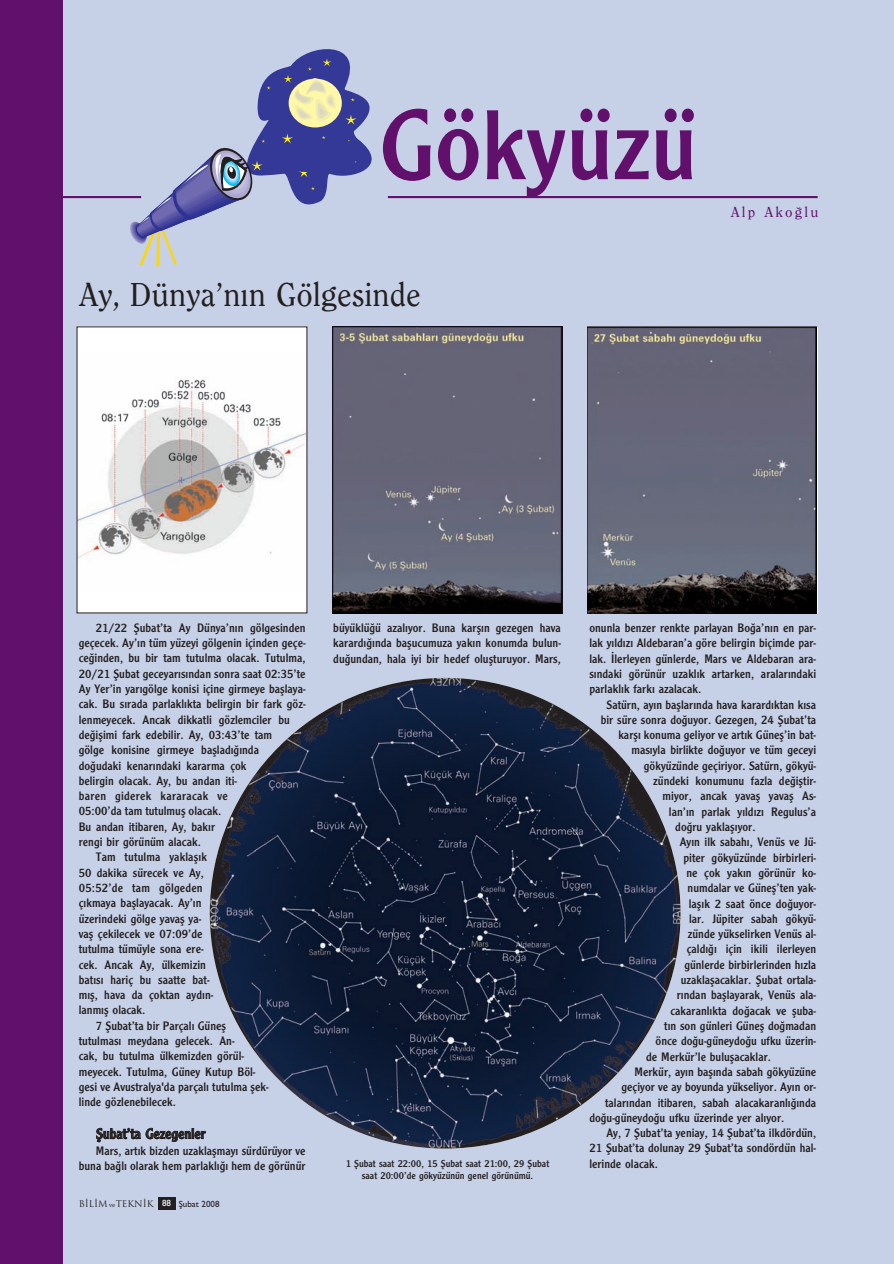
<style>
.page{position:relative;width:894px;height:1264px;background:#fff}
.page>*{position:absolute;margin:0;border:0;box-sizing:border-box;transform-origin:0 0}
.t1{font:103.2px "Clearface Gothic";color:#61116c}
.t2{font:500 34.5px "Clearface";color:#231f20;scale:.96 1}
.t3{font:15px "Clearface Gothic";color:#231f20}
.t4{font:500 15px "Clearface";letter-spacing:.15em;color:#61116c}
.t5{font:12.75px/15.3px "Clearface Gothic";color:#231f20;text-align:justify}
.t6{font:12.75px "Clearface Gothic";letter-spacing:.02em;color:#231f20}
.t7{font:10.5px "Clearface Gothic";color:#231f20}
.t8{font:9px "Trajan Plain";color:#231f20}
.s1{font-family:"Bookman Old Style";font-size:6px}
.s2{font-family:"Gill Sans";font-weight:500;color:#fff}
.s3{font-family:"Gill Sans";font-weight:500}
</style>
<div class="page">
<div style="left:1px;top:0;width:892px;height:1263px;background:#c6d0e6"></div>
<svg style="left:130px;top:49px;width:241px;height:217px"></svg>
<hr style="left:46px;top:196px;width:95px;height:2px;background:#61116c">
<hr style="left:388px;top:196px;width:429px;height:2px;background:#61116c">
<img style="left:210px;top:678px;width:470px;height:470px;border-radius:50%">
<div style="left:0;top:0;width:63px;height:1263px;background:#61116c"></div>
<div style="left:158px;top:1196px;width:17px;height:13px;background:#231f20"></div>
<img style="left:332px;top:327px;width:230px;height:286px">
<img style="left:587px;top:327px;width:229px;height:286px">
<div style="left:77px;top:327px;width:230px;height:286px;background:#fff"></div>
<img style="left:79px;top:378px;width:226px;height:180px">
<h1 class="t1" style="left:379px;top:106px;width:319px">Gökyüzü</h1>
<h2 class="t2" style="left:79px;top:281px;width:358px">Ay, Dünya’n›n Gölgesinde</h2>
<p class="t4" style="left:730px;top:206px;width:89px">Alp Ako¤lu</p>
<p class="t5" style="left:96px;top:620px;width:211px">21/22 fiubat’ta Ay Dünya’n›n gölgesinden</p>
<p class="t5" style="left:79px;top:636px;width:228px">geçecek. Ay’›n tüm yüzeyi gölgenin içinden geçe-</p>
<p class="t5" style="left:79px;top:651px;width:228px">ce¤inden, bu bir tam tutulma olacak. Tutulma,</p>
<p class="t5" style="left:79px;top:666px;width:228px">20/21 fiubat geceyar›s›ndan sonra saat 02:35’te</p>
<p class="t5" style="left:79px;top:682px;width:228px">Ay Yer’in yar›gölge konisi içine girmeye bafllaya-</p>
<p class="t5" style="left:79px;top:697px;width:228px">cak. Bu s›rada parlakl›kta belirgin bir fark göz-</p>
<p class="t5" style="left:79px;top:712px;width:212px">lenmeyecek. Ancak dikkatli gözlemciler bu</p>
<p class="t5" style="left:79px;top:728px;width:195px">de¤iflimi fark edebilir. Ay, 03:43’te tam</p>
<p class="t5" style="left:79px;top:743px;width:182px">gölge konisine girmeye bafllad›¤›nda</p>
<p class="t5" style="left:79px;top:758px;width:169px">do¤udaki kenar›ndaki kararma çok</p>
<p class="t5" style="left:79px;top:773px;width:160px">belirgin olacak. Ay, bu andan iti-</p>
<p class="t6" style="left:79px;top:791px;width:150px">baren giderek kararacak ve</p>
<p class="t5" style="left:79px;top:804px;width:144px">05:00’da tam tutulmufl olacak.</p>
<p class="t5" style="left:79px;top:819px;width:138px">Bu andan itibaren, Ay, bak›r</p>
<p class="t5" style="left:79px;top:835px;width:123px">rengi bir görünüm alacak.</p>
<p class="t5" style="left:96px;top:850px;width:113px">Tam tutulma yaklafl›k</p>
<p class="t5" style="left:79px;top:865px;width:127px">50 dakika sürecek ve Ay,</p>
<p class="t5" style="left:79px;top:881px;width:125px">05:52’de tam gölgeden</p>
<p class="t5" style="left:79px;top:896px;width:124px">ç›kmaya bafllayacak. Ay’›n</p>
<p class="t5" style="left:79px;top:911px;width:124px">üzerindeki gölge yavafl ya-</p>
<p class="t5" style="left:79px;top:926px;width:125px">vafl çekilecek ve 07:09’de</p>
<p class="t5" style="left:79px;top:942px;width:126px">tutulma tümüyle sona ere-</p>
<p class="t5" style="left:79px;top:957px;width:129px">cek. Ancak Ay, ülkemizin</p>
<p class="t5" style="left:79px;top:972px;width:132px">bat›s› hariç bu saatte bat-</p>
<p class="t5" style="left:79px;top:988px;width:136px">m›fl, hava da çoktan ayd›n-</p>
<p class="t5" style="left:79px;top:1003px;width:68px">lanm›fl olacak.</p>
<p class="t5" style="left:96px;top:1018px;width:132px">7 fiubat’ta bir Parçal› Günefl</p>
<p class="t5" style="left:79px;top:1034px;width:157px">tutulmas› meydana gelecek. An-</p>
<p class="t5" style="left:79px;top:1049px;width:167px">cak, bu tutulma ülkemizden görül-</p>
<p class="t5" style="left:79px;top:1064px;width:178px">meyecek. Tutulma, Güney Kutup Böl-</p>
<p class="t5" style="left:79px;top:1079px;width:191px">gesi ve Avustralya'da parçal› tutulma flek-</p>
<p class="t5" style="left:79px;top:1095px;width:99px">linde gözlenebilecek.</p>
<p class="t3" style="left:96px;top:1127px;width:111px">fiubat’ta Gezegenler</p>
<p class="t5" style="left:79px;top:1143px;width:228px;text-align:right">Mars, art›k bizden uzaklaflmay› sürdürüyor ve buna ba¤l› olarak hem parlakl›¤› hem de görünür</p>
<p class="t8" style="left:79px;top:1198px;width:142px">B‹L‹M <span class="s1">ve</span>TEKN‹K <span class="s2">88</span> <span class="s3">fiubat 2008</span></p>
<p class="t5" style="left:333px;top:621px;width:229px">büyüklü¤ü azal›yor. Buna karfl›n gezegen hava karard›¤›nda baflucumuza yak›n konumda bulun&shy;du¤undan, hala iyi bir hedef oluflturuyor. Mars,</p>
<p class="t5" style="left:589px;top:621px;width:228px">onunla benzer renkte parlayan Bo¤a’n›n en par&shy;lak y›ld›z› Aldebaran’a göre belirgin biçimde par&shy;lak. ‹lerleyen günlerde, Mars ve Aldebaran ara&shy;s›ndaki görünür uzakl›k artarken, aralar›ndaki parlakl›k fark› azalacak.</p>
<p class="t5" style="left:606px;top:697px;width:211px">Satürn, ay›n bafllar›nda hava karard›ktan k›sa</p>
<p class="t5" style="left:600px;top:712px;width:217px">bir süre sonra do¤uyor. Gezegen, 24 fiubat’ta</p>
<p class="t5" style="left:618px;top:728px;width:199px">karfl› konuma geliyor ve art›k Günefl’in bat-</p>
<p class="t5" style="left:631px;top:743px;width:186px">mas›yla birlikte do¤uyor ve tüm geceyi</p>
<p class="t5" style="left:643px;top:758px;width:174px">gökyüzünde geçiriyor. Satürn, gökyü-</p>
<p class="t5" style="left:653px;top:774px;width:164px">zündeki konumunu fazla de¤ifltir-</p>
<p class="t5" style="left:662px;top:789px;width:155px">miyor, ancak yavafl yavafl As-</p>
<p class="t5" style="left:668px;top:804px;width:149px">lan’›n parlak y›ld›z› Regulus’a</p>
<p class="t5" style="left:675px;top:820px;width:82px">do¤ru yaklafl›yor.</p>
<p class="t5" style="left:679px;top:835px;width:138px">Ay›n ilk sabah›, Venüs ve Jü-</p>
<p class="t5" style="left:683px;top:850px;width:134px">piter gökyüzünde birbirleri-</p>
<p class="t5" style="left:686px;top:865px;width:131px">ne çok yak›n görünür ko-</p>
<p class="t5" style="left:687px;top:881px;width:130px">numdalar ve Günefl’ten yak-</p>
<p class="t5" style="left:688px;top:896px;width:129px">lafl›k 2 saat önce do¤uyor-</p>
<p class="t5" style="left:689px;top:911px;width:129px">lar. Jüpiter sabah gökyü-</p>
<p class="t5" style="left:687px;top:927px;width:130px">zünde yükselirken Venüs al-</p>
<p class="t5" style="left:686px;top:942px;width:131px">çald›¤› için ikili ilerleyen</p>
<p class="t5" style="left:684px;top:957px;width:133px">günlerde birbirlerinden h›zla</p>
<p class="t5" style="left:680px;top:973px;width:137px">uzaklaflacaklar. fiubat ortala-</p>
<p class="t5" style="left:676px;top:988px;width:141px">r›ndan bafllayarak, Venüs ala-</p>
<p class="t5" style="left:670px;top:1003px;width:147px">cakaranl›kta do¤acak ve fluba-</p>
<p class="t5" style="left:664px;top:1018px;width:153px">t›n son günleri Günefl do¤madan</p>
<p class="t5" style="left:655px;top:1034px;width:162px">önce do¤u-güneydo¤u ufku üzerin-</p>
<p class="t5" style="left:646px;top:1049px;width:126px">de Merkür’le buluflacaklar.</p>
<p class="t5" style="left:634px;top:1064px;width:183px">Merkür, ay›n bafl›nda sabah gökyüzüne</p>
<p class="t5" style="left:621px;top:1080px;width:196px">geçiyor ve ay boyunda yükseliyor. Ay›n or-</p>
<p class="t5" style="left:605px;top:1095px;width:212px">talar›ndan itibaren, sabah alacakaranl›¤›nda</p>
<p class="t5" style="left:589px;top:1110px;width:196px">do¤u-güneydo¤u ufku üzerinde yer al›yor.</p>
<p class="t5" style="left:606px;top:1126px;width:211px">Ay, 7 fiubat’ta yeniay, 14 fiubat’ta ilkdördün,</p>
<p class="t5" style="left:589px;top:1141px;width:228px">21 fiubat’ta dolunay 29 fiubat’ta sondördün hal-</p>
<p class="t7" style="left:345px;top:1159px;width:205px">1 fiubat saat 22:00, 15 fiubat saat 21:00, 29 fiubat</p>
<p class="t5" style="left:589px;top:1156px;width:70px">lerinde olacak.</p>
<p class="t7" style="left:361px;top:1171px;width:173px">saat 20:00’de gökyüzünün genel görünümü.</p>
</div>
